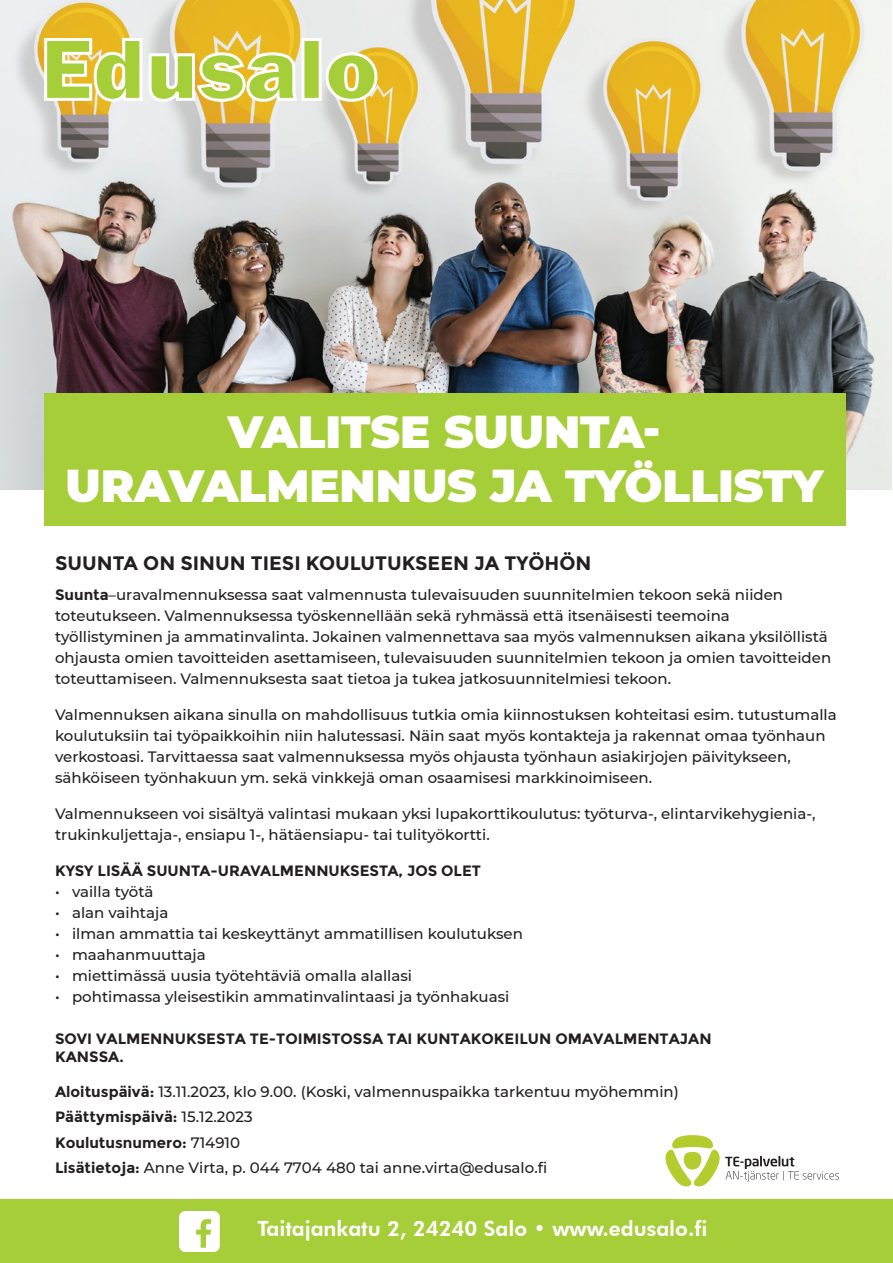
<style>
.page{position:relative;width:893px;height:1263px;background:#fff}
.page>*{position:absolute;margin:0;border:0;box-sizing:border-box;transform-origin:0 0}
.t1{font:900 45px/54px "Montserrat";color:#fff;text-align:center}
.t2{font:800 21px "Futura BT";color:#fff}
.t3{font:700 19.5px "Montserrat";color:#231f20}
.t4{font:500 15px/21px "Montserrat";color:#231f20}
.t5{font:700 15px/18px "Montserrat";color:#231f20}
.s1{font-weight:700}
</style>
<div class="page">
<img style="left:0;top:0;width:892px;height:489px">
<svg style="left:43px;top:37px;width:336px;height:66px"></svg>
<div style="left:0;top:1199px;width:893px;height:64px;background:#a6ce39"></div>
<img style="left:179px;top:1211px;width:40px;height:40px">
<div style="left:45px;top:393px;width:801px;height:133px;background:#a6ce39"></div>
<svg style="left:665px;top:1135px;width:174px;height:52px"></svg>
<h1 class="t1" style="left:66px;top:402px;width:759px">VALITSE SUUNTA-<br>URAVALMENNUS JA TYÖLLISTY</h1>
<h1 class="t3" style="left:55px;top:552px;width:538px">SUUNTA ON SINUN TIESI KOULUTUKSEEN JA TYÖHÖN</h1>
<p class="t4" style="left:55px;top:584px;width:778px"><span class="s1">Suunta</span>–uravalmennuksessa saat valmennusta tulevaisuuden suunnitelmien tekoon sekä niiden toteutukseen. Valmennuksessa työskennellään sekä ryhmässä että itsenäisesti teemoina työllistyminen ja ammatinvalinta. Jokainen valmennettava saa myös valmennuksen aikana yksilöllistä ohjausta omien tavoitteiden asettamiseen, tulevaisuuden suunnitelmien tekoon ja omien tavoitteiden toteuttamiseen. Valmennuksesta saat tietoa ja tukea jatkosuunnitelmiesi tekoon.</p>
<p class="t4" style="left:55px;top:704px;width:783px">Valmennuksen aikana sinulla on mahdollisuus tutkia omia kiinnostuksen kohteitasi esim. tutustumalla koulutuksiin tai työpaikkoihin niin halutessasi. Näin saat myös kontakteja ja rakennat omaa työnhaun verkostoasi. Tarvittaessa saat valmennuksessa myös ohjausta työnhaun asiakirjojen päivitykseen, sähköiseen työnhakuun ym. sekä vinkkejä oman osaamisesi markkinoimiseen.</p>
<p class="t4" style="left:55px;top:803px;width:762px">Valmennukseen voi sisältyä valintasi mukaan yksi lupakorttikoulutus: työturva-, elintarvikehygienia-, trukinkuljettaja-, ensiapu 1-, hätäensiapu- tai tulityökortti.</p>
<p class="t5" style="left:55px;top:862px;width:427px">KYSY LISÄÄ SUUNTA-URAVALMENNUKSESTA, JOS OLET</p>
<p class="t4" style="left:55px;top:881px;width:100px">• vailla työtä</p>
<p class="t4" style="left:55px;top:902px;width:115px">• alan vaihtaja</p>
<p class="t4" style="left:55px;top:923px;width:469px">• ilman ammattia tai keskeyttänyt ammatillisen koulutuksen</p>
<p class="t4" style="left:55px;top:944px;width:152px">• maahanmuuttaja</p>
<p class="t4" style="left:55px;top:965px;width:359px">• miettimässä uusia työtehtäviä omalla alallasi</p>
<p class="t4" style="left:55px;top:986px;width:456px">• pohtimassa yleisestikin ammatinvalintaasi ja työnhakuasi</p>
<p class="t5" style="left:55px;top:1030px;width:658px">SOVI VALMENNUKSESTA TE-TOIMISTOSSA TAI KUNTAKOKEILUN OMAVALMENTAJAN<br>KANSSA.</p>
<p class="t4" style="left:55px;top:1079px;width:625px;line-height:25.2px"><span class="s1">Aloituspäivä:</span> 13.11.2023, klo 9.00. (Koski, valmennuspaikka tarkentuu myöhemmin)<br><span class="s1">Päättymispäivä:</span> 15.12.2023<br><span class="s1">Koulutusnumero:</span> 714910<br><span class="s1">Lisätietoja:</span> Anne Virta, p. 044 7704 480 tai anne.virta@edusalo.fi</p>
<h1 class="t2" style="left:257px;top:1216px;width:451px">Taitajankatu 2, 24240 Salo • www.edusalo.fi</h1>
</div>
